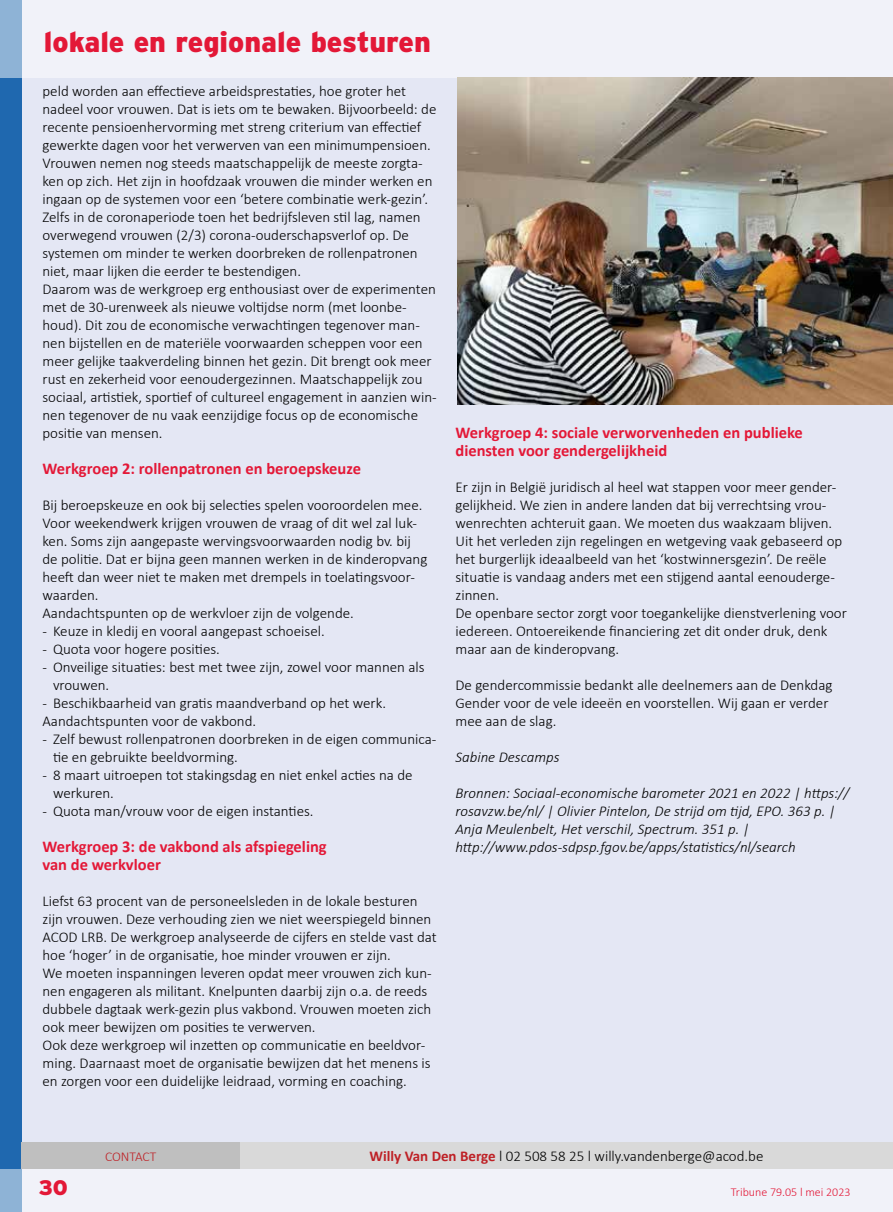
<style>
.page{position:relative;width:893px;height:1212px;background:#fff}
.page>*{position:absolute;margin:0;border:0;box-sizing:border-box;transform-origin:0 0}
.t1{font:900 28.5px "Interstate";color:#e31837}
.t2{font:900 21px "Interstate";color:#e31837}
.t3{font:700 16.5px/18px "Calibri";color:#e31837}
.t4{font:300 15px/18px "Calibri";color:#000}
.t5{font:italic 300 15px/18px "Calibri";color:#000}
.t6{font:300 13.5px "Calibri";color:#be2126}
.t7{font:300 12px "Calibri";color:#e31837}
.s1{font-weight:700;color:#be2126}
</style>
<div class="page">
<div style="left:21px;top:0;width:872px;height:1212px;background:#e4e7f4"></div>
<div style="left:0;top:0;width:21px;height:1212px;background:#1f68af"></div>
<div style="left:0;top:1168px;width:893px;height:44px;background:#f1f2f9"></div>
<div style="left:0;top:0;width:893px;height:78px;background:#f1f2f9"></div>
<div style="left:21px;top:1142px;width:219px;height:26px;background:#bfbfbf"></div>
<div style="left:240px;top:1142px;width:653px;height:26px;background:#d9d9d9"></div>
<img style="left:457px;top:78px;width:436px;height:327px">
<h1 class="t1" style="left:44px;top:26px;width:388px">lokale en regionale besturen</h1>
<p class="t4" style="left:43px;top:82px;width:396px">peld worden aan effectieve arbeidsprestaties, hoe groter het nadeel voor vrouwen. Dat is iets om te bewaken. Bijvoorbeeld: de recente pensioenhervorming met streng criterium van effectief gewerkte dagen voor het verwerven van een minimumpensioen.<br>Vrouwen nemen nog steeds maatschappelijk de meeste zorgta&shy;ken op zich. Het zijn in hoofdzaak vrouwen die minder werken en ingaan op de systemen voor een ‘betere combinatie werk-gezin’.<br>Zelfs in de coronaperiode toen het bedrijfsleven stil lag, namen overwegend vrouwen (2/3) corona-ouderschapsverlof op. De systemen om minder te werken doorbreken de rollenpatronen niet, maar lijken die eerder te bestendigen.<br>Daarom was de werkgroep erg enthousiast over de experimenten met de 30-urenweek als nieuwe voltijdse norm (met loonbe&shy;houd). Dit zou de economische verwachtingen tegenover man&shy;nen bijstellen en de materiële voorwaarden scheppen voor een meer gelijke taakverdeling binnen het gezin. Dit brengt ook meer rust en zekerheid voor eenoudergezinnen. Maatschappelijk zou sociaal, artistiek, sportief of cultureel engagement in aanzien win&shy;nen tegenover de nu vaak eenzijdige focus op de economische positie van mensen.</p>
<p class="t3" style="left:43px;top:459px;width:320px">Werkgroep 2: rollenpatronen en beroepskeuze</p>
<p class="t4" style="left:43px;top:496px;width:386px">Bij beroepskeuze en ook bij selecties spelen vooroordelen mee.<br>Voor weekendwerk krijgen vrouwen de vraag of dit wel zal luk&shy;ken. Soms zijn aangepaste wervingsvoorwaarden nodig bv. bij de politie. Dat er bijna geen mannen werken in de kinderopvang heeft dan weer niet te maken met drempels in toelatingsvoor&shy;waarden.<br>Aandachtspunten op de werkvloer zijn de volgende.</p>
<p class="t4" style="left:43px;top:622px;width:284px">- Keuze in kledij en vooral aangepast schoeisel.</p>
<p class="t4" style="left:43px;top:640px;width:179px">- Quota voor hogere posities.</p>
<p class="t4" style="left:53px;top:658px;width:373px;text-indent:-10px">- Onveilige situaties: best met twee zijn, zowel voor mannen als vrouwen.</p>
<p class="t4" style="left:43px;top:694px;width:345px">- Beschikbaarheid van gratis maandverband op het werk.<br>Aandachtspunten voor de vakbond.</p>
<p class="t4" style="left:53px;top:730px;width:385px;text-indent:-10px">- Zelf bewust rollenpatronen doorbreken in de eigen communica&shy;tie en gebruikte beeldvorming.</p>
<p class="t4" style="left:53px;top:766px;width:361px;text-indent:-10px">- 8 maart uitroepen tot stakingsdag en niet enkel acties na de werkuren.</p>
<p class="t4" style="left:43px;top:802px;width:273px">- Quota man/vrouw voor de eigen instanties.</p>
<p class="t3" style="left:43px;top:837px;width:286px">Werkgroep 3: de vakbond als afspiegeling van de werkvloer</p>
<p class="t4" style="left:43px;top:892px;width:396px">Liefst 63 procent van de personeelsleden in de lokale besturen zijn vrouwen. Deze verhouding zien we niet weerspiegeld binnen ACOD LRB. De werkgroep analyseerde de cijfers en stelde vast dat hoe ‘hoger’ in de organisatie, hoe minder vrouwen er zijn.<br>We moeten inspanningen leveren opdat meer vrouwen zich kun&shy;nen engageren als militant. Knelpunten daarbij zijn o.a. de reeds dubbele dagtaak werk-gezin plus vakbond. Vrouwen moeten zich ook meer bewijzen om posities te verwerven.<br>Ook deze werkgroep wil inzetten op communicatie en beeldvor&shy;ming. Daarnaast moet de organisatie bewijzen dat het menens is en zorgen voor een duidelijke leidraad, vorming en coaching.</p>
<p class="t3" style="left:455px;top:423px;width:349px">Werkgroep 4: sociale verworvenheden en publieke diensten voor gendergelijkheid</p>
<p class="t4" style="left:455px;top:478px;width:393px">Er zijn in België juridisch al heel wat stappen voor meer gender&shy;gelijkheid. We zien in andere landen dat bij verrechtsing vrou&shy;wenrechten achteruit gaan. We moeten dus waakzaam blijven.<br>Uit het verleden zijn regelingen en wetgeving vaak gebaseerd op het burgerlijk ideaalbeeld van het ‘kostwinnersgezin’. De reële situatie is vandaag anders met een stijgend aantal eenouderge&shy;zinnen.<br>De openbare sector zorgt voor toegankelijke dienstverlening voor iedereen. Ontoereikende financiering zet dit onder druk, denk maar aan de kinderopvang.</p>
<p class="t4" style="left:455px;top:676px;width:378px">De gendercommissie bedankt alle deelnemers aan de Denkdag<br>Gender voor de vele ideeën en voorstellen. Wij gaan er verder mee aan de slag.</p>
<p class="t5" style="left:455px;top:748px;width:106px">Sabine Descamps</p>
<p class="t5" style="left:455px;top:784px;width:395px">Bronnen: Sociaal-economische barometer 2021 en 2022 | https:// rosavzw.be/nl/ | Olivier Pintelon, De strijd om tijd, EPO. 363 p. | Anja Meulenbelt, Het verschil, Spectrum. 351 p. | http://www.pdos-sdpsp.fgov.be/apps/statistics/nl/search</p>
<p class="t6" style="left:105px;top:1147px;width:53px">CONTACT</p>
<p class="t4" style="left:370px;top:1147px;width:395px"><span class="s1">Willy Van Den Berge</span> l 02 508 58 25 l willy.vandenberge@acod.be</p>
<h2 class="t2" style="left:39px;top:1176px;width:31px">30</h2>
<p class="t7" style="left:731px;top:1184px;width:121px">Tribune 79.05 l mei 2023</p>
</div>
